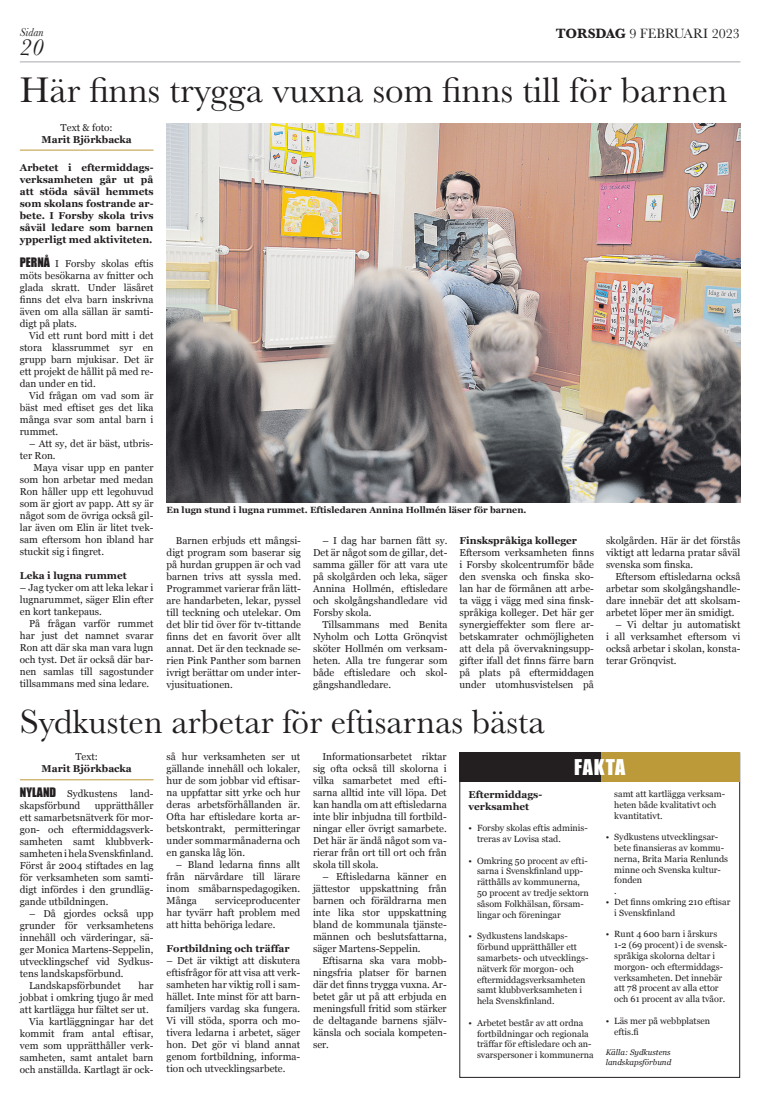
<style>
.page{position:relative;width:766px;height:1106px;background:#fff}
.page>*{position:absolute;margin:0;border:0;box-sizing:border-box;transform-origin:0 0}
.Rubrik_Mager{font:37px "Baskerville";color:#231f20}
.Rubrik_Mager-2{font:35px "Baskerville";color:#231f20}
.t1{font:italic 24px "Baskerville";color:#231f20}
.Balk_Svart_Guld_Text{font:20px "Impact";letter-spacing:.04em;color:#fff}
.t2{font:14px "Baskerville";color:#231f20}
.t3{font:italic 12px "Baskerville";color:#231f20}
.Brödtext{font:10px/12px "Georgia";color:#231f20;text-align:justify}
.Brödtext_Första{font:10px/12px "Georgia";color:#231f20;text-align:justify}
.Brödtext_Första_med{font:10px/12px "Georgia";color:#231f20;text-align:justify}
.Ingress_Fet{font:700 10px/12px "Georgia";color:#231f20;text-align:justify}
.Mellanrubrik{font:700 10px "Georgia";color:#231f20}
.Brödtext_Första-2{font:700 10px/12px "Georgia";color:#231f20}
.t4{font:9px/10.8px "Georgia";color:#231f20}
.Bildtext_Normal{font:700 9px "Georgia";color:#231f20}
.Brödtext_Första-3{font:italic 8px "Georgia";color:#231f20}
.s1{font-weight:700}
.s2{font-family:"Impact";font-size:12px}
</style>
<div class="page">
<hr style="left:20px;top:61px;width:720px;height:1px;background:#a8a9ad">
<img style="left:166px;top:124px;width:574px;height:378px">
<hr style="left:20px;top:150px;width:133px;height:1px;background:#bc9939">
<hr style="left:20px;top:779px;width:133px;height:1px;background:#bc9939">
<svg style="left:459px;top:752px;width:280px;height:29px;background:#6e5b2c"></svg>
<p class="t3" style="left:20px;top:24px;width:25px">Sidan</p>
<p class="t2" style="left:556px;top:24px;width:185px"><span class="s1">TORSDAG</span> 9 FEBRUARI 2023</p>
<h3 class="t1" style="left:20px;top:32px;width:25px">20</h3>
<p class="Rubrik_Mager" style="left:20px;top:67px;width:709px">Här finns trygga vuxna som finns till för barnen</p>
<p class="Brödtext" style="left:61px;top:121px;width:54px">Text &amp; foto:</p>
<p class="Ingress_Fet" style="left:41px;top:133px;width:92px">Marit Björkbacka</p>
<p class="Ingress_Fet" style="left:20px;top:161px;width:135px">Arbetet i eftermiddags&shy;verksamheten går ut på att stöda såväl hemmets som skolans fostrande ar&shy;bete. I Forsby skola trivs såväl ledare som barnen ypperligt med aktiviteten.</p>
<p class="Brödtext_Första_med" style="left:20px;top:257px;width:135px"><span class="s2">PERNÅ</span> I Forsby skolas eftis möts besökarna av fnitter och glada skratt. Under läsåret finns det elva barn inskrivna även om alla sällan är samti&shy;digt på plats.</p>
<p class="Brödtext" style="left:20px;top:329px;width:135px;text-indent:9px">Vid ett runt bord mitt i det stora klassrummet syr en grupp barn mjukisar. Det är ett projekt de hållit på med re&shy;dan under en tid.</p>
<p class="Brödtext" style="left:20px;top:389px;width:135px;text-indent:9px">Vid frågan om vad som är bäst med eftiset ges det lika många svar som antal barn i rummet.</p>
<p class="Brödtext" style="left:20px;top:437px;width:135px;text-indent:9px">– Att sy, det är bäst, utbris&shy;ter Ron.</p>
<p class="Brödtext" style="left:20px;top:461px;width:135px;text-indent:14px">Maya visar upp en panter som hon arbetar med medan Ron håller upp ett legohuvud som är gjort av papp. Att sy är något som de övriga också gil&shy;lar även om Elin är litet tvek&shy;sam eftersom hon ibland har stuckit sig i fingret.</p>
<p class="Mellanrubrik" style="left:20px;top:568px;width:108px">Leka i lugna rummet</p>
<p class="Brödtext_Första" style="left:20px;top:581px;width:135px">– Jag tycker om att leka lekar i lugnarummet, säger Elin efter en kort tankepaus.</p>
<p class="Brödtext" style="left:20px;top:617px;width:135px;text-indent:9px">På frågan varför rummet har just det namnet svarar Ron att där ska man vara lugn och tyst. Det är också där bar&shy;nen samlas till sagostunder tillsammans med sina ledare.</p>
<p class="Bildtext_Normal" style="left:166px;top:502px;width:361px">En lugn stund i lugna rummet. Eftisledaren Annina Hollmén läser för barnen.</p>
<p class="Brödtext" style="left:166px;top:533px;width:136px;text-indent:9px">Barnen erbjuds ett mångsi&shy;digt program som baserar sig på hurdan gruppen är och vad barnen trivs att syssla med.<br>Programmet varierar från lätt&shy;are handarbeten, lekar, pyssel till teckning och utelekar. Om det blir tid över för tv-tittande finns det en favorit över allt annat. Det är den tecknade se&shy;rien Pink Panther som barnen ivrigt berättar om under inter&shy;vjusituationen.</p>
<p class="Brödtext" style="left:313px;top:533px;width:136px;text-indent:9px">– I dag har barnen fått sy.<br>Det är något som de gillar, det&shy;samma gäller för att vara ute på skolgården och leka, säger Annina Hollmén, eftisledare och skolgångshandledare vid Forsby skola.</p>
<p class="Brödtext" style="left:313px;top:617px;width:136px;text-indent:9px">Tillsammans med Benita Nyholm och Lotta Grönqvist sköter Hollmén om verksam&shy;heten. Alla tre fungerar som både eftisledare och skol&shy;gångshandledare.</p>
<p class="Mellanrubrik" style="left:459px;top:532px;width:119px">Finskspråkiga kolleger</p>
<p class="Brödtext_Första" style="left:459px;top:545px;width:136px">Eftersom verksamheten finns i Forsby skolcentrumför både den svenska och finska sko&shy;lan har de förmånen att arbe&shy;ta vägg i vägg med sina finsk&shy;språkiga kolleger. Det här ger synergieffekter som flere ar&shy;betskamrater ochmöjligheten att dela på övervakningsupp&shy;gifter ifall det finns färre barn på plats på eftermiddagen under utomhusvistelsen på</p>
<p class="Brödtext_Första" style="left:605px;top:533px;width:136px">skolgården. Här är det förstås viktigt att ledarna pratar såväl svenska som finska.</p>
<p class="Brödtext" style="left:605px;top:569px;width:136px;text-indent:9px">Eftersom eftisledarna också arbetar som skolgångshandle&shy;dare innebär det att skolsam&shy;arbetet löper mer än smidigt.</p>
<p class="Brödtext" style="left:605px;top:617px;width:136px;text-indent:9px">– Vi deltar ju automatiskt i all verksamhet eftersom vi också arbetar i skolan, konsta&shy;terar Grönqvist.</p>
<p class="Rubrik_Mager-2" style="left:20px;top:699px;width:526px">Sydkusten arbetar för eftisarnas bästa</p>
<p class="Brödtext" style="left:75px;top:750px;width:24px">Text:</p>
<p class="Ingress_Fet" style="left:41px;top:762px;width:92px">Marit Björkbacka</p>
<p class="Brödtext_Första_med" style="left:20px;top:786px;width:99px"><span class="s2">NYLAND</span> Sydkustens</p>
<p class="Brödtext_Första_med" style="left:130px;top:786px;width:25px">land-</p>
<p class="Brödtext_Första_med" style="left:20px;top:798px;width:62px">skapsförbund</p>
<p class="Brödtext" style="left:166px;top:750px;width:135px">så hur verksamheten ser ut gällande innehåll och lokaler, hur de som jobbar vid eftisar&shy;na uppfattar sitt yrke och hur deras arbetsförhållanden är.<br>Ofta har eftisledare korta ar&shy;betskontrakt, permitteringar under sommarmånaderna och en ganska låg lön.</p>
<p class="Brödtext" style="left:166px;top:858px;width:135px;text-indent:9px">– Bland ledarna finns allt från närvårdare till lärare inom småbarnspedagogiken.<br>Många</p>
<p class="Brödtext" style="left:313px;top:750px;width:135px;text-indent:9px">Informationsarbetet riktar sig ofta också till skolorna i vilka samarbetet med efti&shy;sarna alltid inte vill löpa. Det kan handla om att eftisledarna inte blir inbjudna till fortbild&shy;ningar eller övrigt samarbete.<br>Det här är ändå något som va&shy;rierar från ort till ort och från skola till skola.</p>
<p class="Brödtext" style="left:313px;top:870px;width:135px;text-indent:9px">– Eftisledarna känner en jättestor uppskattning från barnen och föräldrarna men inte lika stor uppskattning bland de kommunala tjänste&shy;männen och beslutsfattarna, säger Martens-Seppelin.</p>
<p class="Brödtext" style="left:313px;top:954px;width:135px;text-indent:9px">Eftisarna ska vara mobb&shy;ningsfria platser för barnen där det finns trygga vuxna. Ar&shy;betet går ut på att erbjuda en meningsfull fritid som stärker de deltagande barnens själv&shy;känsla och sociala kompeten&shy;ser.</p>
<p class="Balk_Svart_Guld_Text" style="left:574px;top:751px;width:53px">FAKTA</p>
<p class="t4" style="left:614px;top:788px;width:112px">samt att kartlägga verksam&shy;heten både kvalitativt och kvantitativt.</p>
<p class="t4" style="left:614px;top:831px;width:115px;text-indent:-9px">• Sydkustens utvecklingsar&shy;bete finansieras av kommu&shy;nerna, Brita Maria Renlunds minne och Svenska kultur&shy;fonden<br>.</p>
<p class="t4" style="left:614px;top:896px;width:118px;text-indent:-9px">• Det finns omkring 210 eftisar i Svenskfinland</p>
<p class="t4" style="left:614px;top:928px;width:114px;text-indent:-9px">• Runt 4 600 barn i årskurs<br>1-2 (69 procent) i de svensk&shy;språkiga skolorna deltar i morgon- och eftermiddags&shy;verksamheten. Det innebär att 78 procent av alla ettor och 61 procent av alla tvåor.</p>
<p class="t4" style="left:614px;top:1014px;width:97px;text-indent:-9px">• Läs mer på webbplatsen eftis.fi</p>
<p class="Brödtext_Första-3" style="left:605px;top:1046px;width:66px">Källa: Sydkustens</p>
<p class="Brödtext_Första-3" style="left:605px;top:1056px;width:67px">landskapsförbund</p>
<p class="Brödtext_Första-2" style="left:468px;top:787px;width:75px">Eftermiddags&shy;verksamhet</p>
<p class="t4" style="left:477px;top:822px;width:112px;text-indent:-9px">• Forsby skolas eftis adminis&shy;treras av Lovisa stad.</p>
<p class="t4" style="left:477px;top:854px;width:113px;text-indent:-9px">• Omkring 50 procent av efti&shy;sarna i Svenskfinland upp&shy;rätthålls av kommunerna,<br>50 procent av tredje sektorn såsom Folkhälsan, försam&shy;lingar och föreningar</p>
<p class="t4" style="left:477px;top:930px;width:113px;text-indent:-9px">• Sydkustens landskaps&shy;förbund upprätthåller ett samarbets- och utvecklings&shy;nätverk för morgon- och eftermiddagsverksamheten samt klubbverksamheten i hela Svenskfinland.</p>
<p class="t4" style="left:477px;top:1016px;width:118px;text-indent:-9px">• Arbetet består av att ordna fortbildningar och regionala träffar för eftisledare och an&shy;svarspersoner i kommunerna</p>
<p class="Brödtext_Första_med" style="left:20px;top:798px;width:135px;text-indent:75px">upprätthåller ett samarbetsnätverk för mor&shy;gon- och eftermiddagsverk&shy;samheten samt klubbverk&shy;samheten i hela Svenskfinland.<br>Först år 2004 stiftades en lag för verksamheten som samti&shy;digt infördes i den grundläg&shy;gande utbildningen.</p>
<p class="Brödtext" style="left:20px;top:906px;width:135px;text-indent:9px">– Då gjordes också upp grunder för verksamhetens innehåll och värderingar, sä&shy;ger Monica Martens-Seppelin, utvecklingschef vid Sydkus&shy;tens landskapsförbund.</p>
<p class="Brödtext" style="left:29px;top:978px;width:93px">Landskapsförbundet</p>
<p class="Brödtext" style="left:166px;top:894px;width:135px;text-indent:49px">serviceproducenter har tyvärr haft problem med att hitta behöriga ledare.</p>
<p class="Mellanrubrik" style="left:166px;top:941px;width:125px">Fortbildning och träffar</p>
<p class="Brödtext_Första" style="left:166px;top:954px;width:135px">– Det är viktigt att diskutera eftisfrågor för att visa att verk&shy;samheten har viktig roll i sam&shy;hället. Inte minst för att barn&shy;familjers vardag ska fungera.<br>Vi vill stöda, sporra och mo&shy;tivera ledarna i arbetet, säger hon. Det gör vi bland annat genom fortbildning, informa&shy;tion och utvecklingsarbete.</p>
<p class="Brödtext" style="left:20px;top:978px;width:135px;text-indent:119px">har jobbat i omkring tjugo år med att kartlägga hur fältet ser ut.</p>
<p class="Brödtext" style="left:20px;top:1014px;width:135px;text-indent:9px">Via kartläggningar har det kommit fram antal eftisar, vem som upprätthåller verk&shy;samheten, samt antalet barn och anställda. Kartlagt är ock-</p>
</div>
